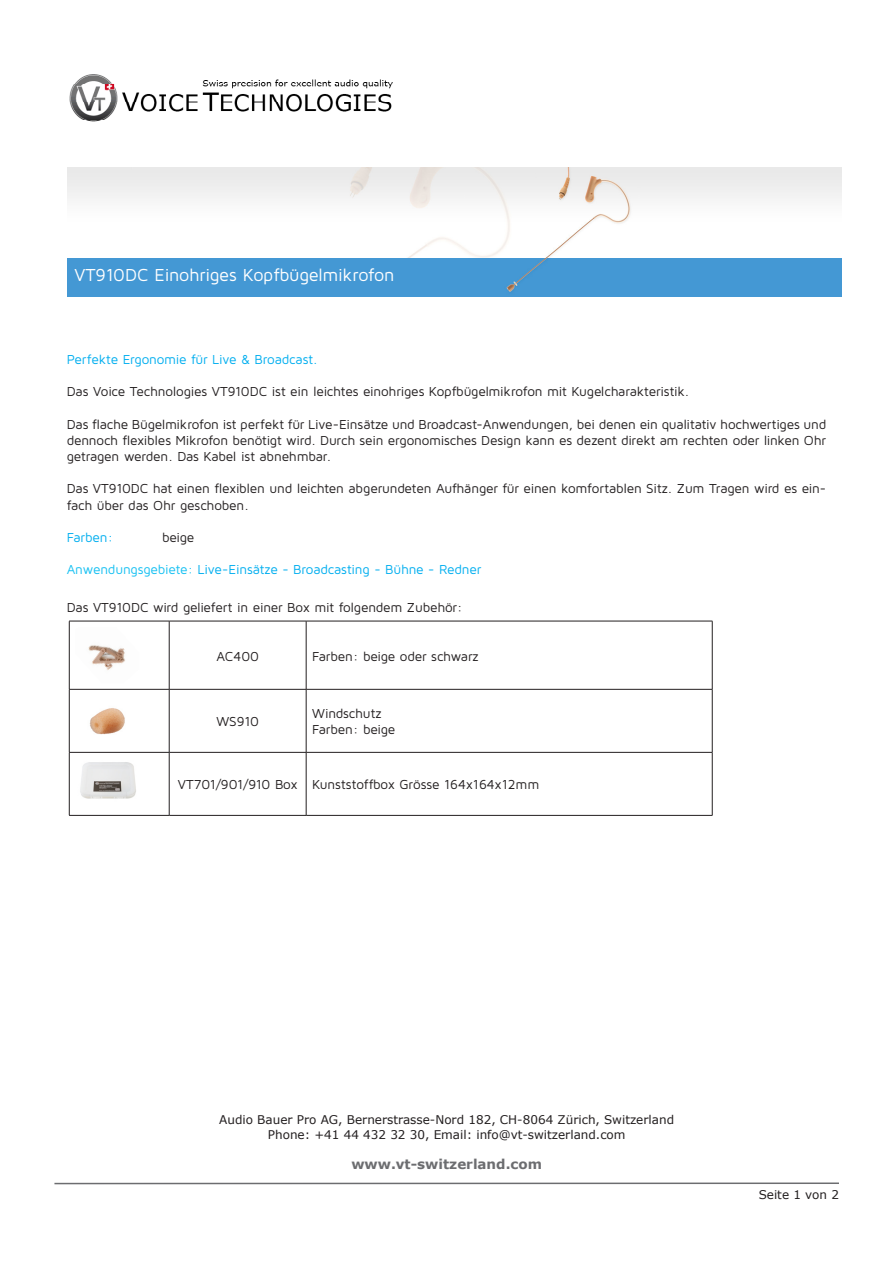
<style>
.page{position:relative;width:893px;height:1263px;background:#fff}
.page>*{position:absolute;margin:0;border:0;box-sizing:border-box;transform-origin:0 0}
.t1{font:18px "Maven Pro";letter-spacing:-.01em;color:#fff}
.t2{font:13.5px/16.2px "Maven Pro";letter-spacing:-.015em;color:#231f20;text-align:justify}
.t3{font:13.5px "Maven Pro";letter-spacing:-.015em;color:#00aeef}
.t4{font:700 13.5px "Verdana";color:#6c6d70}
.t5{font:12px "Verdana";color:#231f20}
.s1{color:#15c0f2}
</style>
<div class="page">
<hr style="left:54px;top:1182px;width:785px;height:2px;background:#6c6d70">
<img style="left:68px;top:168px;width:774px;height:128px">
<img style="left:69px;top:74px;width:324px;height:48px">
<hr style="left:69px;top:621px;width:100px;height:1px;background:#231f20">
<hr style="left:69px;top:621px;width:1px;height:68px;background:#231f20">
<hr style="left:169px;top:621px;width:137px;height:1px;background:#231f20">
<hr style="left:169px;top:621px;width:1px;height:68px;background:#231f20">
<hr style="left:306px;top:621px;width:406px;height:1px;background:#231f20">
<hr style="left:306px;top:621px;width:1px;height:68px;background:#231f20">
<hr style="left:712px;top:621px;width:1px;height:68px;background:#231f20">
<hr style="left:69px;top:689px;width:100px;height:1px;background:#231f20">
<hr style="left:69px;top:689px;width:1px;height:63px;background:#231f20">
<hr style="left:169px;top:689px;width:137px;height:1px;background:#231f20">
<hr style="left:169px;top:689px;width:1px;height:63px;background:#231f20">
<hr style="left:306px;top:689px;width:406px;height:1px;background:#231f20">
<hr style="left:306px;top:689px;width:1px;height:63px;background:#231f20">
<hr style="left:712px;top:689px;width:1px;height:63px;background:#231f20">
<hr style="left:69px;top:752px;width:100px;height:1px;background:#231f20">
<hr style="left:69px;top:752px;width:1px;height:63px;background:#231f20">
<hr style="left:169px;top:752px;width:137px;height:1px;background:#231f20">
<hr style="left:169px;top:752px;width:1px;height:63px;background:#231f20">
<hr style="left:306px;top:752px;width:406px;height:1px;background:#231f20">
<hr style="left:306px;top:752px;width:1px;height:63px;background:#231f20">
<hr style="left:712px;top:752px;width:1px;height:63px;background:#231f20">
<hr style="left:69px;top:815px;width:100px;height:1px;background:#231f20">
<hr style="left:169px;top:815px;width:137px;height:1px;background:#231f20">
<hr style="left:306px;top:815px;width:406px;height:1px;background:#231f20">
<img style="left:88px;top:645px;width:37px;height:25px">
<img style="left:89px;top:708px;width:36px;height:27px">
<img style="left:80px;top:762px;width:56px;height:37px">
<p class="t1" style="left:74px;top:264px;width:322px">VT910DC Einohriges Kopfbügelmikrofon</p>
<p class="t3" style="left:67px;top:351px;width:252px">Perfekte Ergonomie für Live &amp; Broadcast.</p>
<p class="t2" style="left:67px;top:383px;width:624px">Das Voice Technologies VT910DC ist ein leichtes einohriges Kopfbügelmikrofon mit Kugelcharakteristik.</p>
<p class="t2" style="left:67px;top:415px;width:761px">Das flache Bügelmikrofon ist perfekt für Live-Einsätze und Broadcast-Anwendungen, bei denen ein qualitativ hochwertiges und dennoch flexibles Mikrofon benötigt wird. Durch sein ergonomisches Design kann es dezent direkt am rechten oder linken Ohr getragen werden. Das Kabel ist abnehmbar.</p>
<p class="t2" style="left:67px;top:480px;width:761px">Das VT910DC hat einen flexiblen und leichten abgerundeten Aufhänger für einen komfortablen Sitz. Zum Tragen wird es ein&shy;fach über das Ohr geschoben.</p>
<p class="t3" style="left:67px;top:529px;width:48px">Farben:</p>
<p class="t2" style="left:162px;top:529px;width:34px">beige</p>
<p class="t3" style="left:67px;top:561px;width:416px"><span class="s1">Anwendungsgebiete:</span> Live-Einsätze - Broadcasting - Bühne - Redner</p>
<p class="t2" style="left:67px;top:599px;width:397px">Das VT910DC wird geliefert in einer Box mit folgendem Zubehör:</p>
<p class="t2" style="left:216px;top:647px;width:44px">AC400</p>
<p class="t2" style="left:312px;top:647px;width:168px">Farben: beige oder schwarz</p>
<p class="t2" style="left:216px;top:713px;width:44px">WS910</p>
<p class="t2" style="left:312px;top:705px;width:71px">Windschutz</p>
<p class="t2" style="left:312px;top:721px;width:85px">Farben: beige</p>
<p class="t2" style="left:178px;top:776px;width:121px">VT701/901/910 Box</p>
<p class="t2" style="left:312px;top:776px;width:229px">Kunststoffbox Grösse 164x164x12mm</p>
<p class="t5" style="left:219px;top:1112px;width:456px">Audio Bauer Pro AG, Bernerstrasse-Nord 182, CH-8064 Zürich, Switzerland</p>
<p class="t5" style="left:268px;top:1126px;width:359px">Phone: +41 44 432 32 30, Email: info@vt-switzerland.com</p>
<p class="t4" style="left:351px;top:1155px;width:192px">www.vt-switzerland.com</p>
<p class="t5" style="left:759px;top:1186px;width:82px">Seite 1 von 2</p>
</div>
